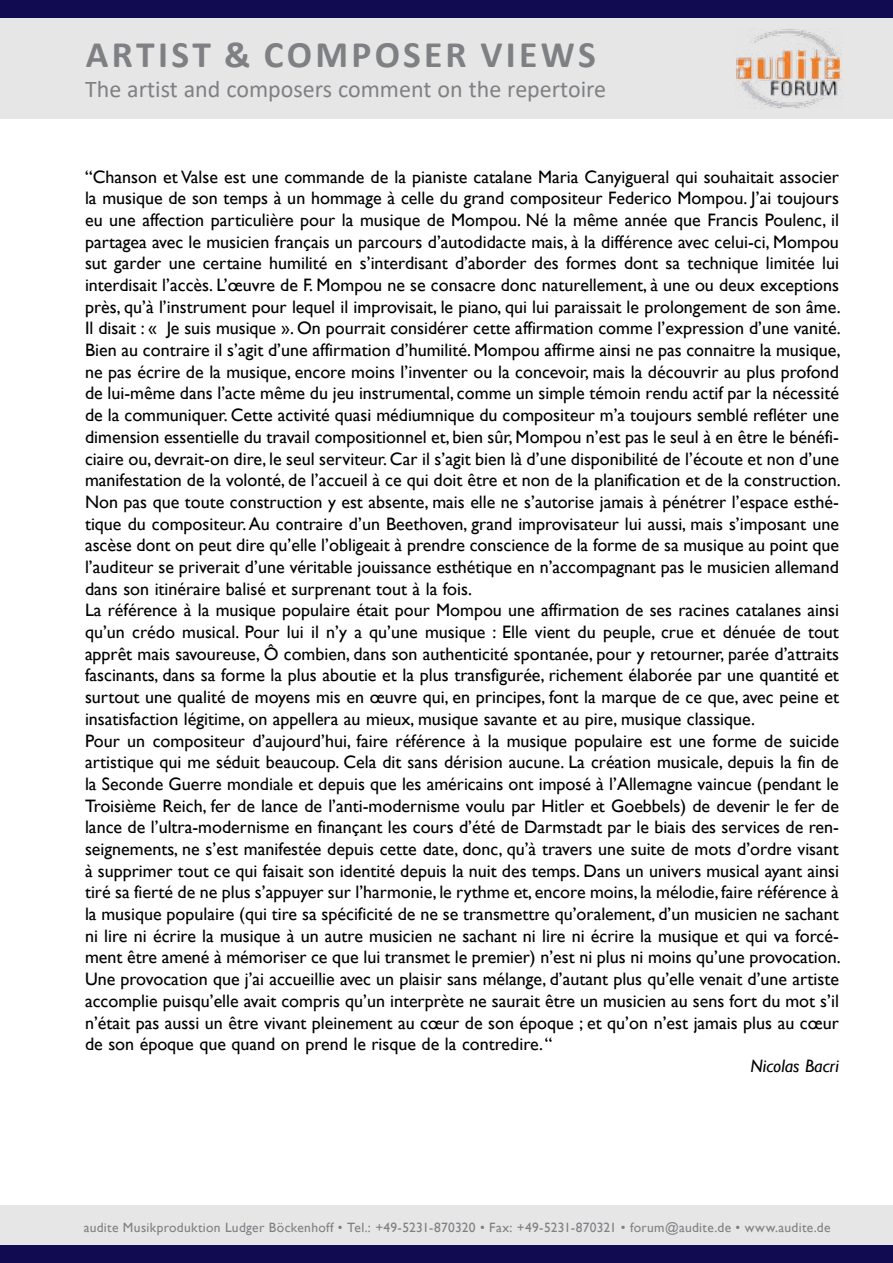
<style>
.page{position:relative;width:893px;height:1263px;background:#fff}
.page>*{position:absolute;margin:0;border:0;box-sizing:border-box;transform-origin:0 0}
.t1{font:700 37.5px "Calibri";letter-spacing:.085em;color:#7e8083}
.t2{font:24px "Calibri";color:#7e8083}
.t3{font:18px/21.8px "Gill Sans";color:#000}
.t4{font:italic 18px "Gill Sans";color:#000}
.t5{font:13.5px "Gill Sans";letter-spacing:.02em;color:#7e8083}
</style>
<div class="page">
<div style="left:0;top:1205px;width:893px;height:44px;background:#e7e6e7"></div>
<div style="left:0;top:17px;width:893px;height:101px;background:#e7e6e7"></div>
<img style="left:736px;top:29px;width:105px;height:79px">
<div style="left:0;top:0;width:893px;height:17px;background:#110b51"></div>
<div style="left:0;top:1246px;width:893px;height:17px;background:#110b51"></div>
<h1 class="t1" style="left:86px;top:28px;width:511px">ARTIST &amp; COMPOSER VIEWS</h1>
<h2 class="t2" style="left:85px;top:72px;width:523px">The artist and composers comment on the repertoire</h2>
<p class="t3" style="left:85px;top:166px;width:757px">“Chanson et Valse est une commande de la pianiste catalane Maria Canyigueral qui souhaitait associer la musique de son temps à un hommage à celle du grand compositeur Federico Mompou. J’ai toujours eu une affection particulière pour la musique de Mompou. Né la même année que Francis Poulenc, il partagea avec le musicien français un parcours d’autodidacte mais, à la différence avec celui-ci, Mompou sut garder une certaine humilité en s’interdisant d’aborder des formes dont sa technique limitée lui interdisait l’accès. L’œuvre de F. Mompou ne se consacre donc naturellement, à une ou deux exceptions près, qu’à l’instrument pour lequel il improvisait, le piano, qui lui paraissait le prolongement de son âme.<br>Il disait : « Je suis musique ». On pourrait considérer cette affirmation comme l’expression d’une vanité.<br>Bien au contraire il s’agit d’une affirmation d’humilité. Mompou affirme ainsi ne pas connaitre la musique, ne pas écrire de la musique, encore moins l’inventer ou la concevoir, mais la découvrir au plus profond de lui-même dans l’acte même du jeu instrumental, comme un simple témoin rendu actif par la nécessité de la communiquer. Cette activité quasi médiumnique du compositeur m’a toujours semblé refléter une dimension essentielle du travail compositionnel et, bien sûr, Mompou n’est pas le seul à en être le bénéfi&shy;ciaire ou, devrait-on dire, le seul serviteur. Car il s’agit bien là d’une disponibilité de l’écoute et non d’une manifestation de la volonté, de l’accueil à ce qui doit être et non de la planification et de la construction.<br>Non pas que toute construction y est absente, mais elle ne s’autorise jamais à pénétrer l’espace esthé&shy;tique du compositeur. Au contraire d’un Beethoven, grand improvisateur lui aussi, mais s’imposant une ascèse dont on peut dire qu’elle l’obligeait à prendre conscience de la forme de sa musique au point que l’auditeur se priverait d’une véritable jouissance esthétique en n’accompagnant pas le musicien allemand dans son itinéraire balisé et surprenant tout à la fois.<br>La référence à la musique populaire était pour Mompou une affirmation de ses racines catalanes ainsi qu’un crédo musical. Pour lui il n’y a qu’une musique : Elle vient du peuple, crue et dénuée de tout apprêt mais savoureuse, Ô combien, dans son authenticité spontanée, pour y retourner, parée d’attraits fascinants, dans sa forme la plus aboutie et la plus transfigurée, richement élaborée par une quantité et surtout une qualité de moyens mis en œuvre qui, en principes, font la marque de ce que, avec peine et insatisfaction légitime, on appellera au mieux, musique savante et au pire, musique classique.<br>Pour un compositeur d’aujourd’hui, faire référence à la musique populaire est une forme de suicide artistique qui me séduit beaucoup. Cela dit sans dérision aucune. La création musicale, depuis la fin de la Seconde Guerre mondiale et depuis que les américains ont imposé à l’Allemagne vaincue (pendant le Troisième Reich, fer de lance de l’anti-modernisme voulu par Hitler et Goebbels) de devenir le fer de lance de l’ultra-modernisme en finançant les cours d’été de Darmstadt par le biais des services de ren&shy;seignements, ne s’est manifestée depuis cette date, donc, qu’à travers une suite de mots d’ordre visant à supprimer tout ce qui faisait son identité depuis la nuit des temps. Dans un univers musical ayant ainsi tiré sa fierté de ne plus s’appuyer sur l’harmonie, le rythme et, encore moins, la mélodie, faire référence à la musique populaire (qui tire sa spécificité de ne se transmettre qu’oralement, d’un musicien ne sachant ni lire ni écrire la musique à un autre musicien ne sachant ni lire ni écrire la musique et qui va forcé&shy;ment être amené à mémoriser ce que lui transmet le premier) n’est ni plus ni moins qu’une provocation.<br>Une provocation que j’ai accueillie avec un plaisir sans mélange, d’autant plus qu’elle venait d’une artiste accomplie puisqu’elle avait compris qu’un interprète ne saurait être un musicien au sens fort du mot s’il n’était pas aussi un être vivant pleinement au cœur de son époque ; et qu’on n’est jamais plus au cœur de son époque que quand on prend le risque de la contredire. “</p>
<p class="t4" style="left:751px;top:1055px;width:90px">Nicolas Bacri</p>
<p class="t5" style="left:84px;top:1219px;width:748px">audite Musikproduktion Ludger Böckenhoff • Tel.: +49-5231-870320 • Fax: +49-5231-870321 • forum@audite.de • www.audite.de</p>
</div>
